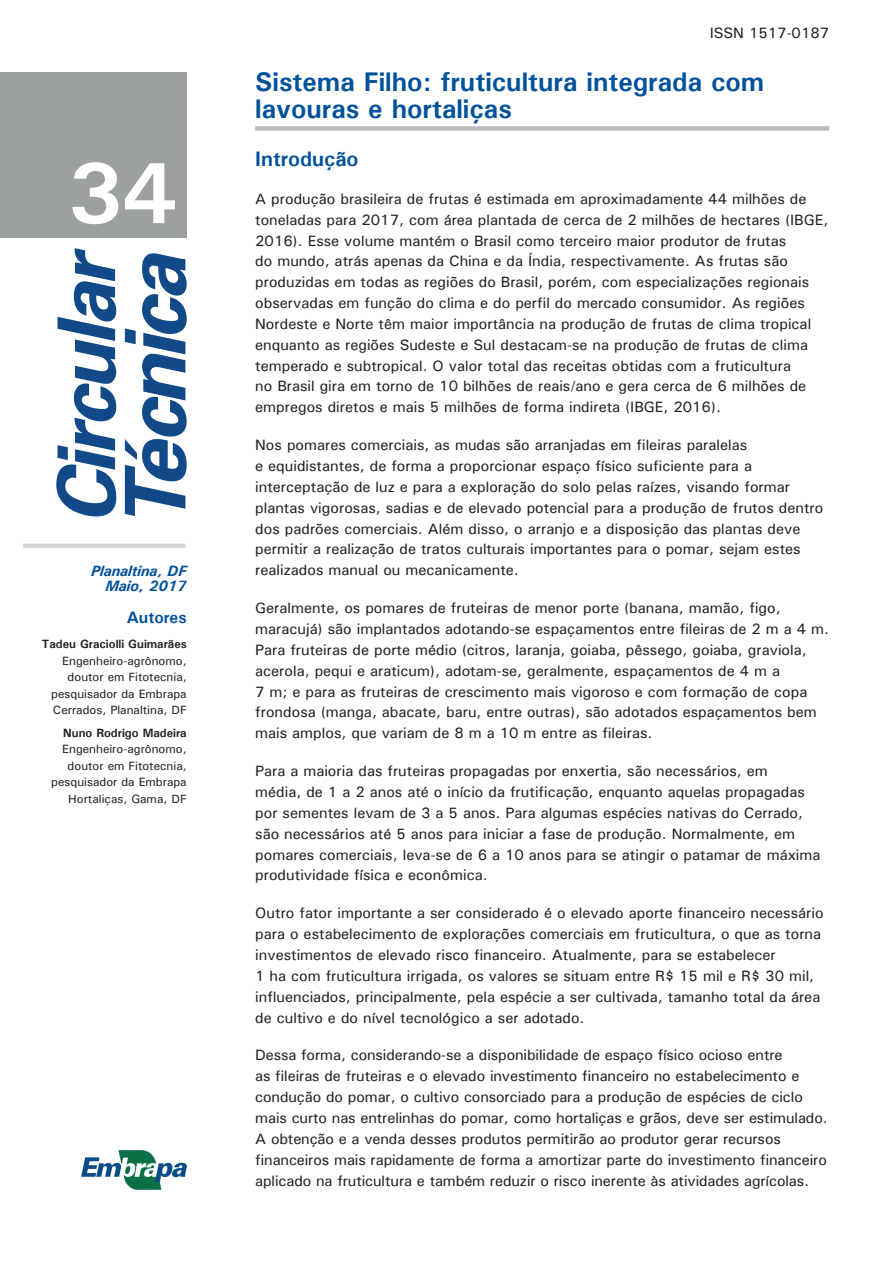
<style>
.page{position:relative;width:893px;height:1263px;background:#fff}
.page>*{position:absolute;margin:0;border:0;box-sizing:border-box;transform-origin:0 0}
.t1{font:700 87px "Univers";color:#fff}
.t2{font:700 27px/27px "Univers";color:#01519b}
.t3{font:700 21px "Univers";color:#01519b}
.t4{font:700 16.5px "Univers";color:#01519b}
.t5{font:500 15px/20.9px "Univers";color:#231f20}
.t6{font:italic 700 15px/15px "Univers";color:#01519b;text-align:right}
.t7{font:500 12px/16.5px "Univers";color:#231f20;text-align:right}
.t8{font:700 12px "Univers";color:#231f20}
</style>
<div class="page">
<svg style="left:56px;top:248px;width:60px;height:268px"></svg>
<svg style="left:125px;top:253px;width:62px;height:263px"></svg>
<svg style="left:23px;top:544px;width:162px;height:4px"></svg>
<img style="left:82px;top:1151px;width:105px;height:38px">
<div style="left:0;top:72px;width:187px;height:166px;background:#9da0a0"></div>
<div style="left:255px;top:126px;width:574px;height:5px;background:#bcbdc0"></div>
<h1 class="t1" style="left:68px;top:138px;width:111px">34</h1>
<p class="t6" style="left:91px;top:563px;width:97px">Planaltina, DF<br>Maio, 2017</p>
<p class="t4" style="left:127px;top:607px;width:61px">Autores</p>
<p class="t8" style="left:42px;top:637px;width:146px">Tadeu Graciolli Guimarães</p>
<p class="t7" style="left:51px;top:652px;width:137px">Engenheiro-agrônomo, doutor em Fitotecnia, pesquisador da Embrapa<br>Cerrados, Planaltina, DF</p>
<p class="t8" style="left:63px;top:725px;width:125px">Nuno Rodrigo Madeira</p>
<p class="t7" style="left:51px;top:741px;width:137px">Engenheiro-agrônomo, doutor em Fitotecnia, pesquisador da Embrapa<br>Hortaliças, Gama, DF</p>
<p class="t5" style="left:710px;top:22px;width:121px">ISSN 1517-0187</p>
<h2 class="t2" style="left:255px;top:68px;width:511px">Sistema Filho: fruticultura integrada com lavouras e hortaliças</h2>
<h3 class="t3" style="left:255px;top:145px;width:105px">Introdução</h3>
<p class="t5" style="left:255px;top:188px;width:575px">A produção brasileira de frutas é estimada em aproximadamente 44 milhões de toneladas para 2017, com área plantada de cerca de 2 milhões de hectares (IBGE, 2016). Esse volume mantém o Brasil como terceiro maior produtor de frutas<br>do mundo, atrás apenas da China e da Índia, respectivamente. As frutas são produzidas em todas as regiões do Brasil, porém, com especializações regionais observadas em função do clima e do perfil do mercado consumidor. As regiões Nordeste e Norte têm maior importância na produção de frutas de clima tropical enquanto as regiões Sudeste e Sul destacam-se na produção de frutas de clima temperado e subtropical. O valor total das receitas obtidas com a fruticultura<br>no Brasil gira em torno de 10 bilhões de reais/ano e gera cerca de 6 milhões de empregos diretos e mais 5 milhões de forma indireta (IBGE, 2016).</p>
<p class="t5" style="left:255px;top:434px;width:570px">Nos pomares comerciais, as mudas são arranjadas em fileiras paralelas<br>e equidistantes, de forma a proporcionar espaço físico suficiente para a interceptação de luz e para a exploração do solo pelas raízes, visando formar plantas vigorosas, sadias e de elevado potencial para a produção de frutos dentro dos padrões comerciais. Além disso, o arranjo e a disposição das plantas deve permitir a realização de tratos culturais importantes para o pomar, sejam estes realizados manual ou mecanicamente.</p>
<p class="t5" style="left:255px;top:597px;width:575px">Geralmente, os pomares de fruteiras de menor porte (banana, mamão, figo, maracujá) são implantados adotando-se espaçamentos entre fileiras de 2 m a 4 m.<br>Para fruteiras de porte médio (citros, laranja, goiaba, pêssego, goiaba, graviola, acerola, pequi e araticum), adotam-se, geralmente, espaçamentos de 4 m a<br>7 m; e para as fruteiras de crescimento mais vigoroso e com formação de copa frondosa (manga, abacate, baru, entre outras), são adotados espaçamentos bem mais amplos, que variam de 8 m a 10 m entre as fileiras.</p>
<p class="t5" style="left:255px;top:760px;width:567px">Para a maioria das fruteiras propagadas por enxertia, são necessários, em<br>média, de 1 a 2 anos até o início da frutificação, enquanto aquelas propagadas por sementes levam de 3 a 5 anos. Para algumas espécies nativas do Cerrado, são necessários até 5 anos para iniciar a fase de produção. Normalmente, em pomares comerciais, leva-se de 6 a 10 anos para se atingir o patamar de máxima produtividade física e econômica.</p>
<p class="t5" style="left:255px;top:902px;width:570px">Outro fator importante a ser considerado é o elevado aporte financeiro necessário para o estabelecimento de explorações comerciais em fruticultura, o que as torna investimentos de elevado risco financeiro. Atualmente, para se estabelecer<br>1 ha com fruticultura irrigada, os valores se situam entre R$ 15 mil e R$ 30 mil, influenciados, principalmente, pela espécie a ser cultivada, tamanho total da área de cultivo e do nível tecnológico a ser adotado.</p>
<p class="t5" style="left:255px;top:1044px;width:574px">Dessa forma, considerando-se a disponibilidade de espaço físico ocioso entre<br>as fileiras de fruteiras e o elevado investimento financeiro no estabelecimento e condução do pomar, o cultivo consorciado para a produção de espécies de ciclo mais curto nas entrelinhas do pomar, como hortaliças e grãos, deve ser estimulado.<br>A obtenção e a venda desses produtos permitirão ao produtor gerar recursos financeiros mais rapidamente de forma a amortizar parte do investimento financeiro aplicado na fruticultura e também reduzir o risco inerente às atividades agrícolas.</p>
</div>
